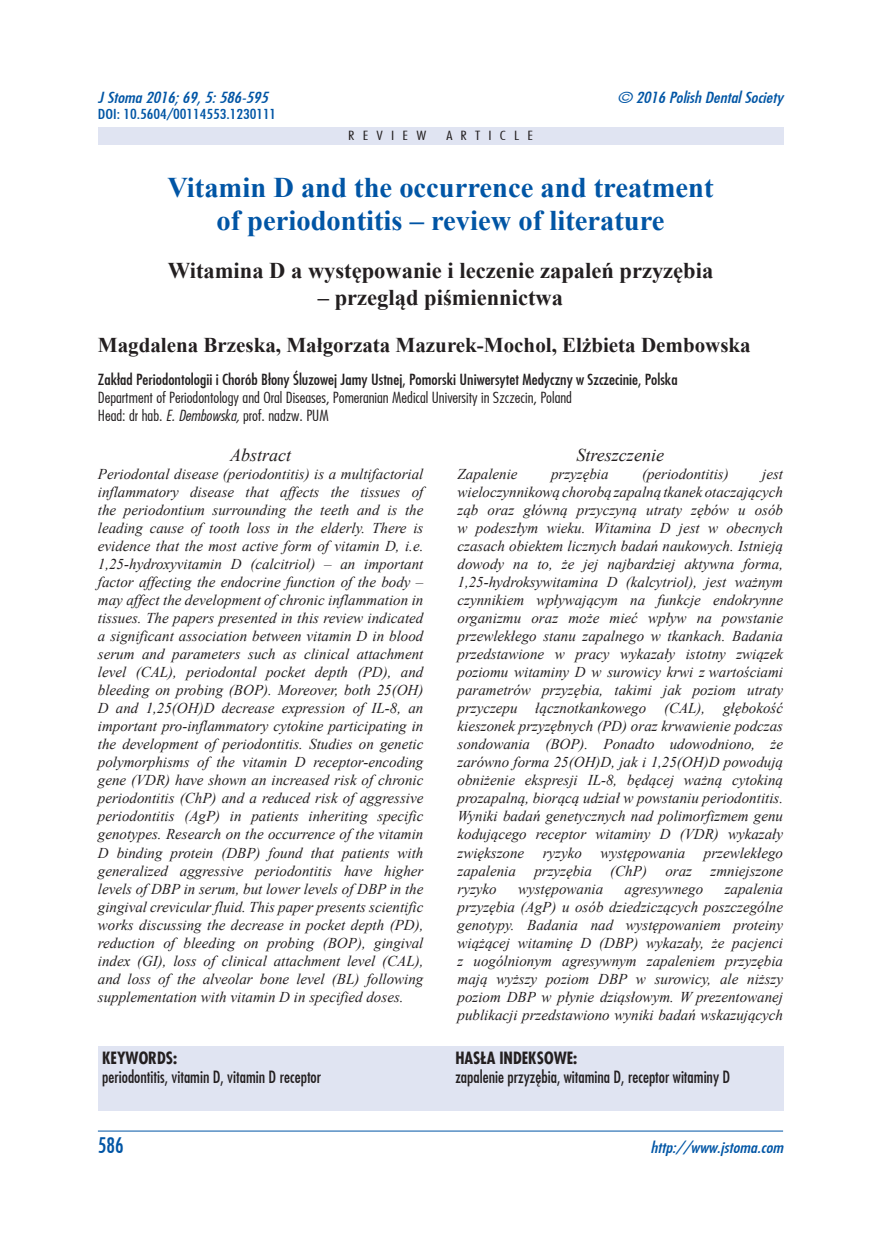
<style>
.page{position:relative;width:881px;height:1234px;background:#fff}
.page>*{position:absolute;margin:0;border:0;box-sizing:border-box;transform-origin:0 0}
.t1{font:700 28.5px/33px "Times New Roman";color:#0155a5;text-align:center}
.t2{font:700 22.5px "Times New Roman";color:#231f20}
.t3{font:700 21px "Times New Roman";color:#231f20}
.t4{font:21px "Fujiyama";color:#0155a5}
.t5{font:italic 18px "Times New Roman";color:#231f20}
.t6{font:16.5px "Fujiyama";color:#231f20}
.t7{font:700 16.5px "Fujiyama";color:#231f20}
.t8{font:italic 15px/18px "Times New Roman";color:#231f20;text-align:justify}
.t9{font:300 15px/18px "Fujiyama";color:#231f20;scale:1.1 1}
.t10{font:15px "Fujiyama";color:#231f20;scale:1.1 1}
.t11{font:italic 15px "Fujiyama";color:#0155a5;scale:1.2 1}
.t12{font:13.5px "Fujiyama";color:#0155a5;scale:1.2 1}
.t13{font:300 12.3px "Fujiyama";letter-spacing:.5em;color:#231f20;scale:1.33 1}
.s1{font-style:italic}
</style>
<div class="page">
<hr style="left:98px;top:1130px;width:684px;height:1px;background:#0155a5">
<div style="left:98px;top:127px;width:684px;height:17px;background:#e0e4f2"></div>
<div style="left:98px;top:1046px;width:684px;height:64px;background:#e0e4f2"></div>
<p class="t11" style="left:98px;top:87px;width:143px">J Stoma 2016; 69, 5: 586-595</p>
<p class="t11" style="left:617px;top:87px;width:139px">© 2016 Polish Dental Society</p>
<p class="t12" style="left:98px;top:105px;width:150px">DOI: 10.5604/00114553.1230111</p>
<p class="t13" style="left:348px;top:127px;width:60px">REVIEW</p>
<p class="t13" style="left:446px;top:127px;width:67px">ARTICLE</p>
<h1 class="t1" style="left:167px;top:170px;width:547px">Vitamin D and the occurrence and treatment of periodontitis – review of literature</h1>
<h2 class="t2" style="left:168px;top:254px;width:547px">Witamina D a występowanie i leczenie zapaleń przyzębia</h2>
<h2 class="t2" style="left:318px;top:281px;width:247px">– przegląd piśmiennictwa</h2>
<h3 class="t3" style="left:98px;top:330px;width:654px">Magdalena Brzeska, Małgorzata Mazurek-Mochol, Elżbieta Dembowska</h3>
<p class="t10" style="left:98px;top:369px;width:528px">Zakład Periodontologii i Chorób Błony Śluzowej Jamy Ustnej, Pomorski Uniwersytet Medyczny w Szczecinie, Polska</p>
<p class="t9" style="left:98px;top:388px;width:432px">Department of Periodontology and Oral Diseases, Pomeranian Medical University in Szczecin, Poland<br>Head: dr hab. <span class="s1">E. Dembowska,</span> prof. nadzw. PUM</p>
<p class="t5" style="left:230px;top:442px;width:63px">Abstract</p>
<p class="t8" style="left:98px;top:464px;width:327px">Periodontal disease (periodontitis) is a multifactorial inflammatory disease that affects the tissues of the periodontium surrounding the teeth and is the leading cause of tooth loss in the elderly. There is evidence that the most active form of vitamin D, i.e.<br>1,25-hydroxyvitamin D (calcitriol) – an important factor affecting the endocrine function of the body – may affect the development of chronic inflammation in tissues. The papers presented in this review indicated a significant association between vitamin D in blood serum and parameters such as clinical attachment level (CAL), periodontal pocket depth (PD), and bleeding on probing (BOP). Moreover, both 25(OH)<br>D and 1,25(OH)D decrease expression of IL-8, an important pro-inflammatory cytokine participating in the development of periodontitis. Studies on genetic polymorphisms of the vitamin D receptor-encoding gene (VDR) have shown an increased risk of chronic periodontitis (ChP) and a reduced risk of aggressive periodontitis (AgP) in patients inheriting specific genotypes. Research on the occurrence of the vitamin D binding protein (DBP) found that patients with generalized aggressive periodontitis have higher levels of DBP in serum, but lower levels of DBP in the gingival crevicular fluid. This paper presents scientific works discussing the decrease in pocket depth (PD), reduction of bleeding on probing (BOP), gingival index (GI), loss of clinical attachment level (CAL), and loss of the alveolar bone level (BL) following supplementation with vitamin D in specified doses.</p>
<p class="t5" style="left:576px;top:442px;width:89px">Streszczenie</p>
<p class="t8" style="left:457px;top:464px;width:61px">Zapalenie</p>
<p class="t8" style="left:551px;top:464px;width:59px">przyzębia</p>
<p class="t8" style="left:641px;top:464px;width:88px">(periodontitis)</p>
<p class="t8" style="left:457px;top:464px;width:327px;text-indent:304px">jest wieloczynnikową chorobą zapalną tkanek otaczających ząb oraz główną przyczyną utraty zębów u osób w podeszłym wieku. Witamina D jest w obecnych czasach obiektem licznych badań naukowych. Istnieją dowody na to, że jej najbardziej aktywna forma, 1,25-hydroksywitamina D (kalcytriol), jest ważnym czynnikiem wpływającym na funkcje endokrynne organizmu oraz może mieć wpływ na powstanie przewlekłego stanu zapalnego w tkankach. Badania przedstawione w pracy wykazały istotny związek poziomu witaminy D w surowicy krwi z wartościami parametrów przyzębia, takimi jak poziom utraty przyczepu łącznotkankowego (CAL), głębokość kieszonek przyzębnych (PD) oraz krwawienie podczas sondowania (BOP). Ponadto udowodniono, że zarówno forma 25(OH)D, jak i 1,25(OH)D powodują obniżenie ekspresji IL-8, będącej ważną cytokiną prozapalną, biorącą udział w powstaniu periodontitis.<br>Wyniki badań genetycznych nad polimorfizmem genu kodującego receptor witaminy D (VDR) wykazały zwiększone ryzyko występowania przewlekłego zapalenia przyzębia (ChP) oraz zmniejszone ryzyko</p>
<p class="t8" style="left:457px;top:878px;width:327px;text-indent:267px">zapalenia przyzębia (AgP) u osób dziedziczących poszczególne genotypy. Badania nad występowaniem proteiny wiążącej witaminę D (DBP) wykazały, że pacjenci z uogólnionym agresywnym zapaleniem przyzębia mają wyższy poziom DBP w surowicy, ale niższy poziom DBP w płynie dziąsłowym. W prezentowanej publikacji przedstawiono wyniki badań wskazujących</p>
<p class="t8" style="left:518px;top:878px;width:87px">występowania</p>
<p class="t8" style="left:624px;top:878px;width:80px">agresywnego</p>
<p class="t7" style="left:102px;top:1046px;width:76px">KEYWORDS:</p>
<p class="t6" style="left:102px;top:1065px;width:220px">periodontitis, vitamin D, vitamin D receptor</p>
<p class="t7" style="left:455px;top:1046px;width:123px">HASŁA INDEKSOWE:</p>
<p class="t6" style="left:455px;top:1065px;width:276px">zapalenie przyzębia, witamina D, receptor witaminy D</p>
<h3 class="t4" style="left:98px;top:1130px;width:27px">586</h3>
<p class="t11" style="left:650px;top:1136px;width:112px">http://www.jstoma.com</p>
</div>
